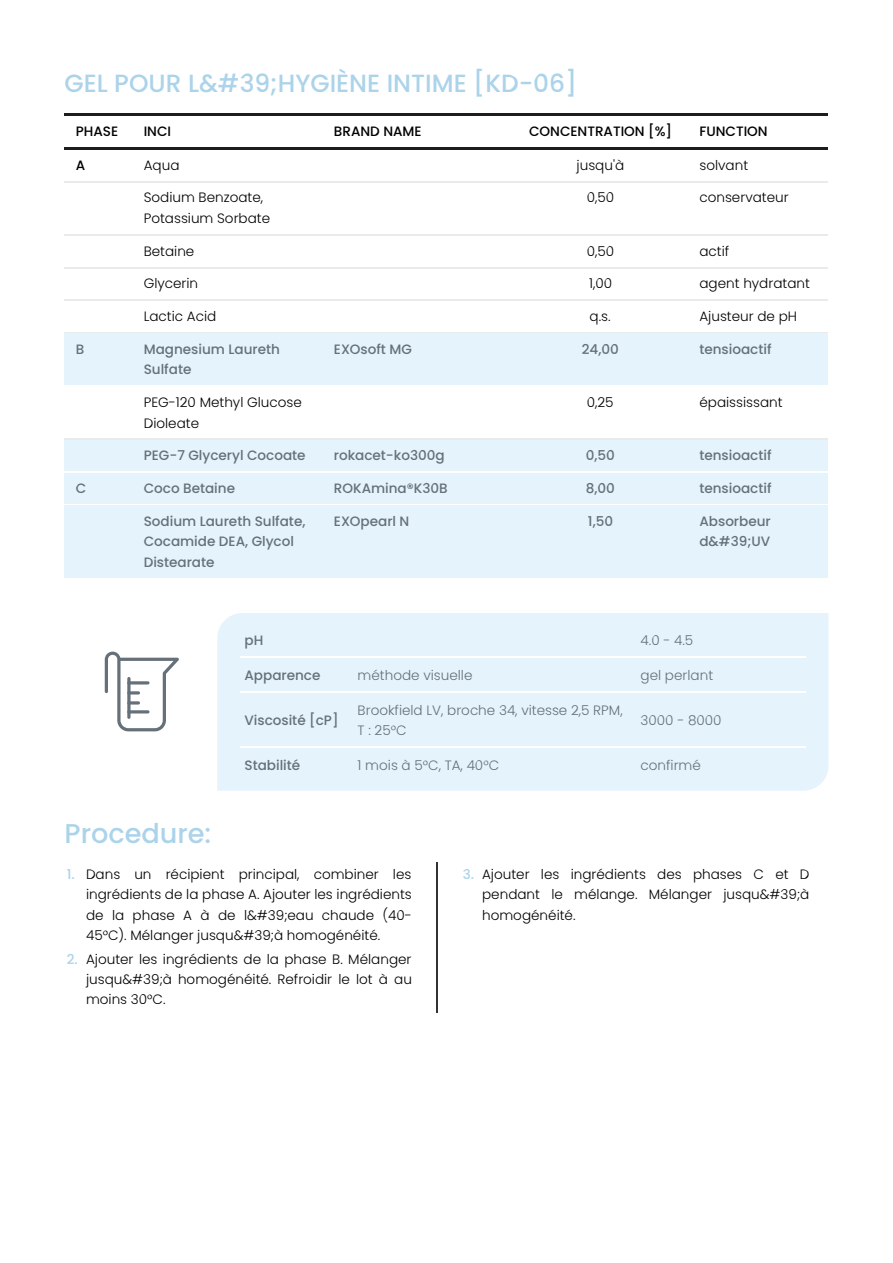
<style>
.page{position:relative;width:893px;height:1263px;background:#fff}
.page>*{position:absolute;margin:0;border:0;box-sizing:border-box;transform-origin:0 0}
.t1{font:500 27.15px "Poppins";letter-spacing:.005em;color:#abd3ea}
.t2{font:24.9px "Medium Poppins";letter-spacing:.005em;color:#abd3ea}
.t3{font:13.5px/20.4px "Light Poppins";letter-spacing:.005em;color:#000;text-align:justify}
.t4{font:500 13.5px/20.4px "Poppins";letter-spacing:.005em;color:#657079}
.t5{font:13.5px/20.4px "Light Poppins";letter-spacing:.005em;color:#657079}
.t6{font:500 13.5px "Poppins";letter-spacing:.005em;color:#000}
.s1{font-family:"Poppins";font-weight:500;color:#abd3ea}
</style>
<div class="page">
<hr style="left:64px;top:113px;width:764px;height:2px;background:#1d1d1b">
<hr style="left:64px;top:147px;width:764px;height:2px;background:#1d1d1b">
<hr style="left:64px;top:181px;width:764px;height:1px;background:#e7ebeb">
<hr style="left:64px;top:234px;width:764px;height:1px;background:#e7ebeb">
<hr style="left:64px;top:267px;width:764px;height:1px;background:#e7ebeb">
<hr style="left:64px;top:300px;width:764px;height:1px;background:#e7ebeb">
<hr style="left:64px;top:333px;width:764px;height:1px;background:#e7ebeb">
<div style="left:64px;top:334px;width:764px;height:53px;background:#e5f3fd"></div>
<hr style="left:64px;top:386px;width:764px;height:1px;background:#fff">
<hr style="left:64px;top:439px;width:764px;height:1px;background:#e7ebeb">
<div style="left:64px;top:440px;width:764px;height:33px;background:#e5f3fd"></div>
<hr style="left:64px;top:472px;width:764px;height:1px;background:#fff">
<div style="left:64px;top:473px;width:764px;height:33px;background:#e5f3fd"></div>
<hr style="left:64px;top:505px;width:764px;height:1px;background:#fff">
<div style="left:64px;top:506px;width:764px;height:73px;background:#e5f3fd"></div>
<hr style="left:64px;top:578px;width:764px;height:1px;background:#fff">
<div style="left:217px;top:613px;width:611px;height:178px;background:#e5f3fd"></div>
<hr style="left:240px;top:656px;width:113px;height:1px;background:#fff">
<hr style="left:353px;top:656px;width:283px;height:1px;background:#fff">
<hr style="left:636px;top:656px;width:169px;height:1px;background:#fff">
<hr style="left:240px;top:691px;width:113px;height:1px;background:#fff">
<hr style="left:353px;top:691px;width:283px;height:1px;background:#fff">
<hr style="left:636px;top:691px;width:169px;height:1px;background:#fff">
<hr style="left:240px;top:747px;width:113px;height:1px;background:#fff">
<hr style="left:353px;top:747px;width:283px;height:1px;background:#fff">
<hr style="left:636px;top:747px;width:169px;height:1px;background:#fff">
<hr style="left:437px;top:862px;width:1px;height:150px;background:#333">
<svg style="left:105px;top:652px;width:74px;height:79px"></svg>
<hr style="left:127px;top:677px;width:3px;height:42px;background:#657079;border-radius:2px">
<svg style="left:127px;top:710px;width:22px;height:4px"></svg>
<svg style="left:127px;top:701px;width:13px;height:4px"></svg>
<svg style="left:127px;top:691px;width:13px;height:4px"></svg>
<svg style="left:127px;top:681px;width:22px;height:4px"></svg>
<h2 class="t2" style="left:64px;top:66px;width:514px">GEL POUR L&amp;#39;HYGIÈNE INTIME [KD-06]</h2>
<p class="t6" style="left:76px;top:122px;width:44px">PHASE</p>
<p class="t6" style="left:144px;top:122px;width:29px">INCI</p>
<p class="t6" style="left:334px;top:122px;width:89px">BRAND NAME</p>
<p class="t6" style="left:529px;top:122px;width:144px">CONCENTRATION [%]</p>
<p class="t6" style="left:699px;top:122px;width:70px">FUNCTION</p>
<p class="t6" style="left:76px;top:156px;width:11px">A</p>
<p class="t3" style="left:144px;top:155px;width:37px">Aqua</p>
<p class="t3" style="left:576px;top:155px;width:49px">jusqu'à</p>
<p class="t3" style="left:699px;top:155px;width:50px">solvant</p>
<p class="t3" style="left:144px;top:188px;width:128px">Sodium Benzoate,<br>Potassium Sorbate</p>
<p class="t3" style="left:587px;top:188px;width:29px">0,50</p>
<p class="t3" style="left:699px;top:188px;width:91px">conservateur</p>
<p class="t3" style="left:144px;top:241px;width:52px">Betaine</p>
<p class="t3" style="left:587px;top:241px;width:29px">0,50</p>
<p class="t3" style="left:699px;top:241px;width:31px">actif</p>
<p class="t3" style="left:144px;top:274px;width:56px">Glycerin</p>
<p class="t3" style="left:589px;top:274px;width:24px">1,00</p>
<p class="t3" style="left:699px;top:274px;width:112px">agent hydratant</p>
<p class="t3" style="left:144px;top:306px;width:74px">Lactic Acid</p>
<p class="t3" style="left:589px;top:306px;width:22px">q.s.</p>
<p class="t3" style="left:699px;top:306px;width:99px">Ajusteur de pH</p>
<p class="t4" style="left:76px;top:339px;width:10px">B</p>
<p class="t4" style="left:144px;top:339px;width:138px">Magnesium Laureth<br>Sulfate</p>
<p class="t4" style="left:334px;top:339px;width:79px">EXOsoft MG</p>
<p class="t4" style="left:581px;top:339px;width:38px">24,00</p>
<p class="t4" style="left:699px;top:339px;width:74px">tensioactif</p>
<p class="t3" style="left:144px;top:392px;width:159px">PEG-120 Methyl Glucose<br>Dioleate</p>
<p class="t3" style="left:587px;top:392px;width:28px">0,25</p>
<p class="t3" style="left:699px;top:392px;width:85px">épaississant</p>
<p class="t4" style="left:144px;top:445px;width:163px">PEG-7 Glyceryl Cocoate</p>
<p class="t4" style="left:334px;top:445px;width:112px">rokacet-ko300g</p>
<p class="t4" style="left:585px;top:445px;width:31px">0,50</p>
<p class="t4" style="left:699px;top:445px;width:74px">tensioactif</p>
<p class="t4" style="left:76px;top:478px;width:12px">C</p>
<p class="t4" style="left:144px;top:478px;width:93px">Coco Betaine</p>
<p class="t4" style="left:334px;top:478px;width:115px">ROKAmina®K30B</p>
<p class="t4" style="left:585px;top:478px;width:31px">8,00</p>
<p class="t4" style="left:699px;top:478px;width:74px">tensioactif</p>
<p class="t4" style="left:144px;top:511px;width:163px">Sodium Laureth Sulfate,<br>Cocamide DEA, Glycol<br>Distearate</p>
<p class="t4" style="left:334px;top:511px;width:77px">EXOpearl N</p>
<p class="t4" style="left:588px;top:511px;width:27px">1,50</p>
<p class="t4" style="left:699px;top:511px;width:73px">Absorbeur d&amp;#39;UV</p>
<p class="t4" style="left:244px;top:630px;width:20px">pH</p>
<p class="t5" style="left:640px;top:630px;width:54px">4.0 - 4.5</p>
<p class="t4" style="left:244px;top:665px;width:77px">Apparence</p>
<p class="t5" style="left:357px;top:665px;width:116px">méthode visuelle</p>
<p class="t5" style="left:640px;top:665px;width:74px">gel perlant</p>
<p class="t4" style="left:244px;top:710px;width:95px">Viscosité [cP]</p>
<p class="t5" style="left:357px;top:700px;width:266px">Brookfield LV, broche 34, vitesse 2,5 RPM,<br>T : 25°C</p>
<p class="t5" style="left:640px;top:710px;width:82px">3000 - 8000</p>
<p class="t4" style="left:244px;top:755px;width:57px">Stabilité</p>
<p class="t5" style="left:357px;top:755px;width:143px">1 mois à 5°C, TA, 40°C</p>
<p class="t5" style="left:640px;top:755px;width:62px">confirmé</p>
<h1 class="t1" style="left:64px;top:814px;width:148px">Procedure:</h1>
<p class="t3" style="left:86px;top:864px;width:327px;text-indent:-19px"><span class="s1">1.</span> Dans un récipient principal, combiner les ingrédients de la phase A. Ajouter les ingrédients de la phase A à de l&amp;#39;eau chaude (40- 45°C). Mélanger jusqu&amp;#39;à homogénéité.</p>
<p class="t3" style="left:86px;top:949px;width:327px;text-indent:-19px"><span class="s1">2.</span> Ajouter les ingrédients de la phase B. Mélanger jusqu&amp;#39;à homogénéité. Refroidir le lot à au moins 30°C.</p>
<p class="t3" style="left:482px;top:864px;width:329px;text-indent:-19px"><span class="s1">3.</span> Ajouter les ingrédients des phases C et D pendant le mélange. Mélanger jusqu&amp;#39;à homogénéité.</p>
</div>
